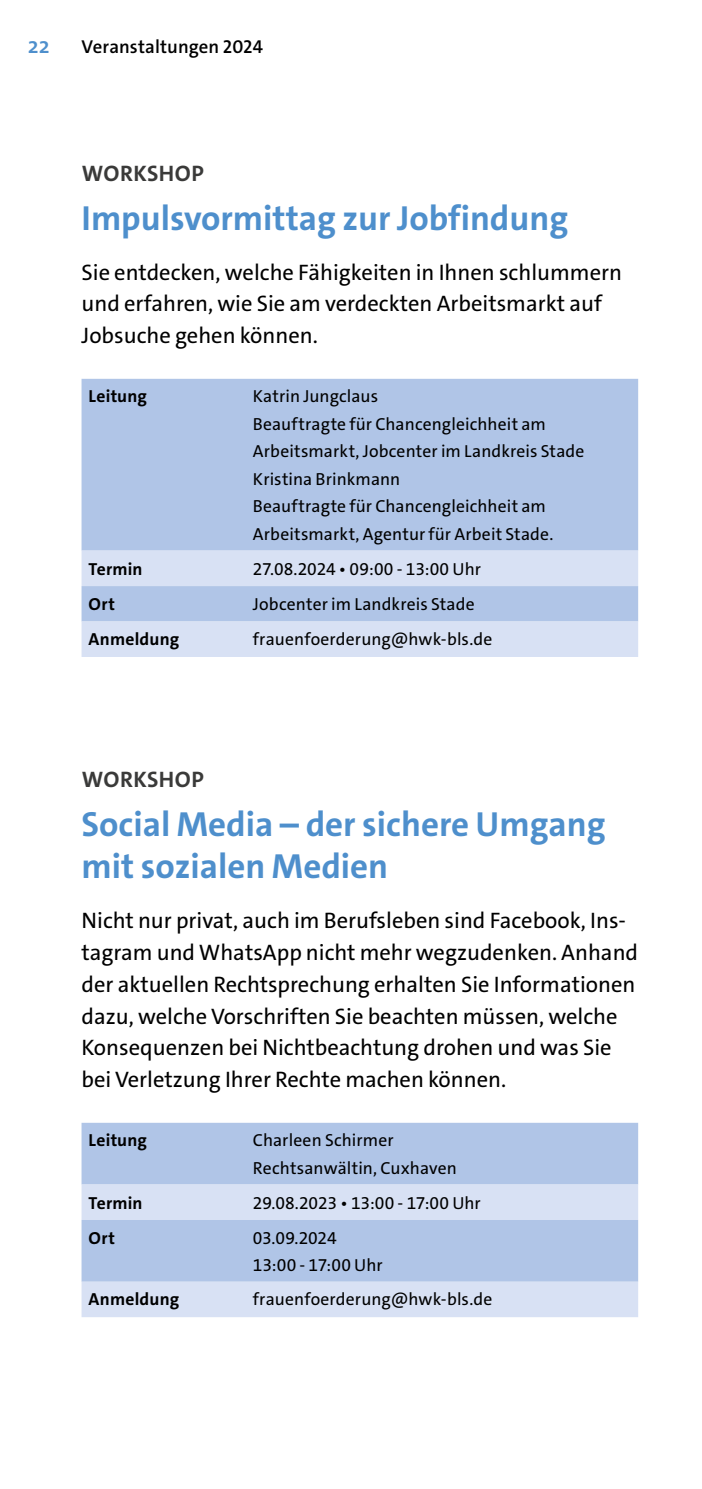
<style>
.page{position:relative;width:702px;height:1489px;background:#fff}
.page>*{position:absolute;margin:0;border:0;box-sizing:border-box;transform-origin:0 0}
.t1{font:700 35px/42px "The Sans C4 s";color:#4e8fcc}
.t2{font:22.5px/32px "The Sans C4 s";color:#000}
.t3{font:700 22.5px "The Sans C4 s";letter-spacing:.025em;color:#3a3a39}
.t4{font:600 22.5px "The Sans C4 s";color:#4e8fcc}
.t5{font:600 18.75px "The Sans C4 s";color:#000}
.t6{font:17.5px/27.5px "The Sans C4 s";letter-spacing:.01em;color:#000}
.t7{font:700 17.5px "The Sans C4 s";letter-spacing:.01em;color:#000}
</style>
<div class="page">
<div style="left:81px;top:379px;width:557px;height:171px;background:#b0c5e7"></div>
<svg style="left:81px;top:550px;width:557px;height:107px;background:#cad7ef"></svg>
<div style="left:81px;top:1122px;width:557px;height:62px;background:#b0c5e7"></div>
<svg style="left:81px;top:1184px;width:557px;height:132px;background:#c5d4ed"></svg>
<p class="t4" style="left:28px;top:31px;width:23px">22</p>
<p class="t5" style="left:81px;top:35px;width:183px">Veranstaltungen 2024</p>
<p class="t3" style="left:82px;top:159px;width:124px">WORKSHOP</p>
<h1 class="t1" style="left:81px;top:197px;width:488px">Impulsvormittag zur Jobfindung</h1>
<p class="t2" style="left:81px;top:256px;width:542px">Sie entdecken, welche Fähigkeiten in Ihnen schlummern und erfahren, wie Sie am verdeckten Arbeitsmarkt auf<br>Jobsuche gehen können.</p>
<p class="t7" style="left:89px;top:385px;width:60px">Leitung</p>
<p class="t6" style="left:253px;top:383px;width:333px">Katrin Jungclaus<br>Beauftragte für Chancengleichheit am Arbeitsmarkt, Jobcenter im Landkreis Stade Kristina Brinkmann<br>Beauftragte für Chancengleichheit am Arbeitsmarkt, Agentur für Arbeit Stade.</p>
<p class="t7" style="left:89px;top:557px;width:55px">Termin</p>
<p class="t6" style="left:253px;top:555px;width:230px">27.08.2024 • 09:00 - 13:00 Uhr</p>
<p class="t7" style="left:89px;top:593px;width:28px">Ort</p>
<p class="t6" style="left:253px;top:590px;width:223px">Jobcenter im Landkreis Stade</p>
<p class="t7" style="left:89px;top:628px;width:92px">Anmeldung</p>
<p class="t6" style="left:253px;top:625px;width:241px">frauenfoerderung@hwk-bls.de</p>
<p class="t3" style="left:82px;top:765px;width:124px">WORKSHOP</p>
<h1 class="t1" style="left:81px;top:803px;width:525px">Social Media – der sichere Umgang mit sozialen Medien</h1>
<p class="t2" style="left:81px;top:904px;width:558px">Nicht nur privat, auch im Berufsleben sind Facebook, Ins&shy;tagram und WhatsApp nicht mehr wegzudenken. Anhand der aktuellen Rechtsprechung erhalten Sie Informationen dazu, welche Vorschriften Sie beachten müssen, welche Konsequenzen bei Nichtbeachtung drohen und was Sie bei Verletzung Ihrer Rechte machen können.</p>
<p class="t7" style="left:89px;top:1129px;width:60px">Leitung</p>
<p class="t6" style="left:253px;top:1126px;width:205px">Charleen Schirmer<br>Rechtsanwältin, Cuxhaven</p>
<p class="t7" style="left:89px;top:1191px;width:55px">Termin</p>
<p class="t6" style="left:253px;top:1189px;width:229px">29.08.2023 • 13:00 - 17:00 Uhr</p>
<p class="t7" style="left:89px;top:1226px;width:28px">Ort</p>
<p class="t6" style="left:253px;top:1223px;width:131px">03.09.2024<br>13:00 - 17:00 Uhr</p>
<p class="t7" style="left:89px;top:1287px;width:92px">Anmeldung</p>
<p class="t6" style="left:253px;top:1285px;width:241px">frauenfoerderung@hwk-bls.de</p>
</div>
